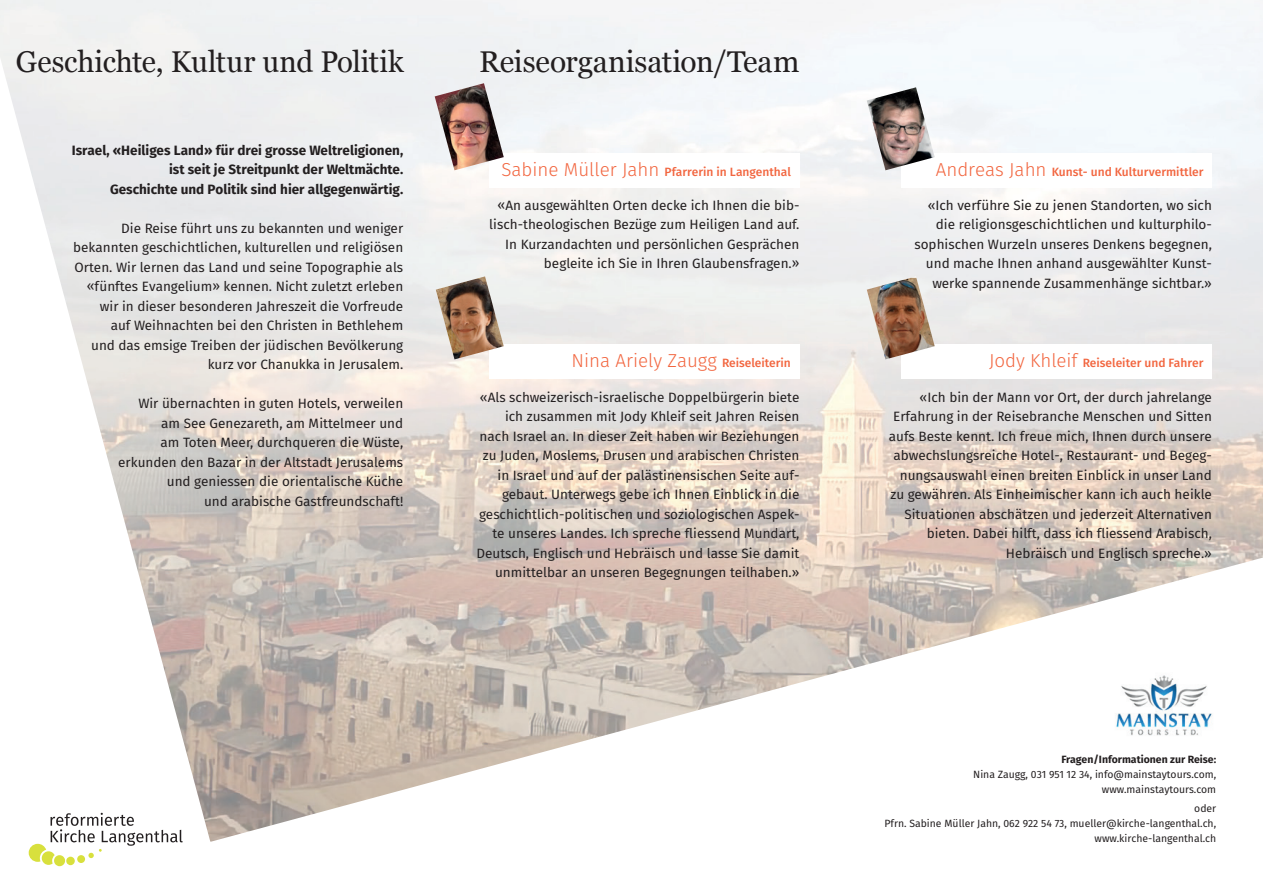
<style>
.page{position:relative;width:1263px;height:893px;background:#fff}
.page>*{position:absolute;margin:0;border:0;box-sizing:border-box;transform-origin:0 0}
.t1{font:30px "Georgia";letter-spacing:-.005em;color:#231f20}
.t2{font:300 18.75px "Fira Sans";color:#f26640}
.t3{font:13.5px/19.5px "Fira Sans";color:#231f20;text-align:right}
.t4{font:700 13.5px/19.5px "Fira Sans";color:#231f20;text-align:right}
.t5{font:500 12px "Fira Sans";color:#f26640}
.t6{font:10.5px/15px "Fira Sans";color:#231f20;text-align:right}
.t7{font:700 10.5px "Fira Sans";color:#231f20}
.s1{font-weight:300;font-size:18.75px}
.s2{font-weight:500;font-size:12px}
</style>
<div class="page">
<img style="left:0;top:0;width:1263px;height:842px">
<img style="left:1109px;top:661px;width:109px;height:87px">
<div style="left:489px;top:153px;width:310px;height:34px;background:#fff"></div>
<div style="left:901px;top:153px;width:311px;height:34px;background:#fff"></div>
<div style="left:489px;top:345px;width:310px;height:34px;background:#fff"></div>
<div style="left:901px;top:345px;width:311px;height:34px;background:#fff"></div>
<img style="left:435px;top:83px;width:69px;height:87px">
<img style="left:436px;top:276px;width:68px;height:83px">
<img style="left:867px;top:87px;width:68px;height:83px">
<svg style="left:867px;top:276px;width:68px;height:2px"></svg>
<img style="left:867px;top:278px;width:68px;height:81px">
<svg style="left:29px;top:813px;width:154px;height:53px"></svg>
<p class="t1" style="left:16px;top:40px;width:390px">Geschichte, Kultur und Politik</p>
<p class="t1" style="left:479px;top:40px;width:322px">Reiseorganisation/Team</p>
<p class="t4" style="left:72px;top:140px;width:333px">Israel, «Heiliges Land» für drei grosse Weltreligionen, ist seit je Streitpunkt der Weltmächte.<br>Geschichte und Politik sind hier allgegenwärtig.</p>
<p class="t3" style="left:73px;top:218px;width:332px">Die Reise führt uns zu bekannten und weniger bekannten geschichtlichen, kulturellen und religiösen Orten. Wir lernen das Land und seine Topographie als «fünftes Evangelium» kennen. Nicht zuletzt erleben wir in dieser besonderen Jahreszeit die Vorfreude<br>auf Weihnachten bei den Christen in Bethlehem<br>und das emsige Treiben der jüdischen Bevölkerung kurz vor Chanukka in Jerusalem.</p>
<p class="t3" style="left:118px;top:394px;width:287px">Wir übernachten in guten Hotels, verweilen am See Genezareth, am Mittelmeer und<br>am Toten Meer, durchqueren die Wüste, erkunden den Bazar in der Altstadt Jerusalems und geniessen die orientalische Küche<br>und arabische Gastfreundschaft!</p>
<p class="t5" style="left:501px;top:163px;width:291px"><span class="s1">Sabine Müller Jahn</span> Pfarrerin in Langenthal</p>
<p class="t5" style="left:936px;top:163px;width:269px"><span class="s1">Andreas Jahn</span> Kunst- und Kulturvermittler</p>
<p class="t3" style="left:489px;top:195px;width:312px">«An ausgewählten Orten decke ich Ihnen die bib&shy;lisch-theologischen Bezüge zum Heiligen Land auf.<br>In Kurzandachten und persönlichen Gesprächen begleite ich Sie in Ihren Glaubensfragen.»</p>
<p class="t3" style="left:914px;top:195px;width:299px">«Ich verführe Sie zu jenen Standorten, wo sich die religionsgeschichtlichen und kulturphilo&shy;sophischen Wurzeln unseres Denkens begegnen, und mache Ihnen anhand ausgewählter Kunst&shy;werke spannende Zusammenhänge sichtbar.»</p>
<p class="t2" style="left:572px;top:348px;width:221px">Nina Ariely Zaugg <span class="s2">Reiseleiterin</span></p>
<p class="t5" style="left:989px;top:355px;width:216px"><span class="s1">Jody Khleif</span> Reiseleiter und Fahrer</p>
<p class="t3" style="left:476px;top:387px;width:325px">«Als schweizerisch-israelische Doppelbürgerin biete ich zusammen mit Jody Khleif seit Jahren Reisen nach Israel an. In dieser Zeit haben wir Beziehungen zu Juden, Moslems, Drusen und arabischen Christen in Israel und auf der palästinensischen Seite auf&shy;gebaut. Unterwegs gebe ich Ihnen Einblick in die geschichtlich-politischen und soziologischen Aspek&shy;te unseres Landes. Ich spreche fliessend Mundart, Deutsch, Englisch und Hebräisch und lasse Sie damit unmittelbar an unseren Begegnungen teilhaben.»</p>
<p class="t3" style="left:889px;top:387px;width:325px">«Ich bin der Mann vor Ort, der durch jahrelange Erfahrung in der Reisebranche Menschen und Sitten aufs Beste kennt. Ich freue mich, Ihnen durch unsere abwechslungsreiche Hotel-, Restaurant- und Begeg&shy;nungsauswahl einen breiten Einblick in unser Land zu gewähren. Als Einheimischer kann ich auch heikle Situationen abschätzen und jederzeit Alternativen bieten. Dabei hilft, dass ich fliessend Arabisch, Hebräisch und Englisch spreche.»</p>
<p class="t7" style="left:1061px;top:752px;width:156px">Fragen/Informationen zur Reise:</p>
<p class="t6" style="left:973px;top:766px;width:244px">Nina Zaugg, 031 951 12 34, info@mainstaytours.com, www.mainstaytours.com</p>
<p class="t6" style="left:884px;top:801px;width:333px">oder<br>Pfrn. Sabine Müller Jahn, 062 922 54 73, mueller@kirche-langenthal.ch, www.kirche-langenthal.ch</p>
</div>
